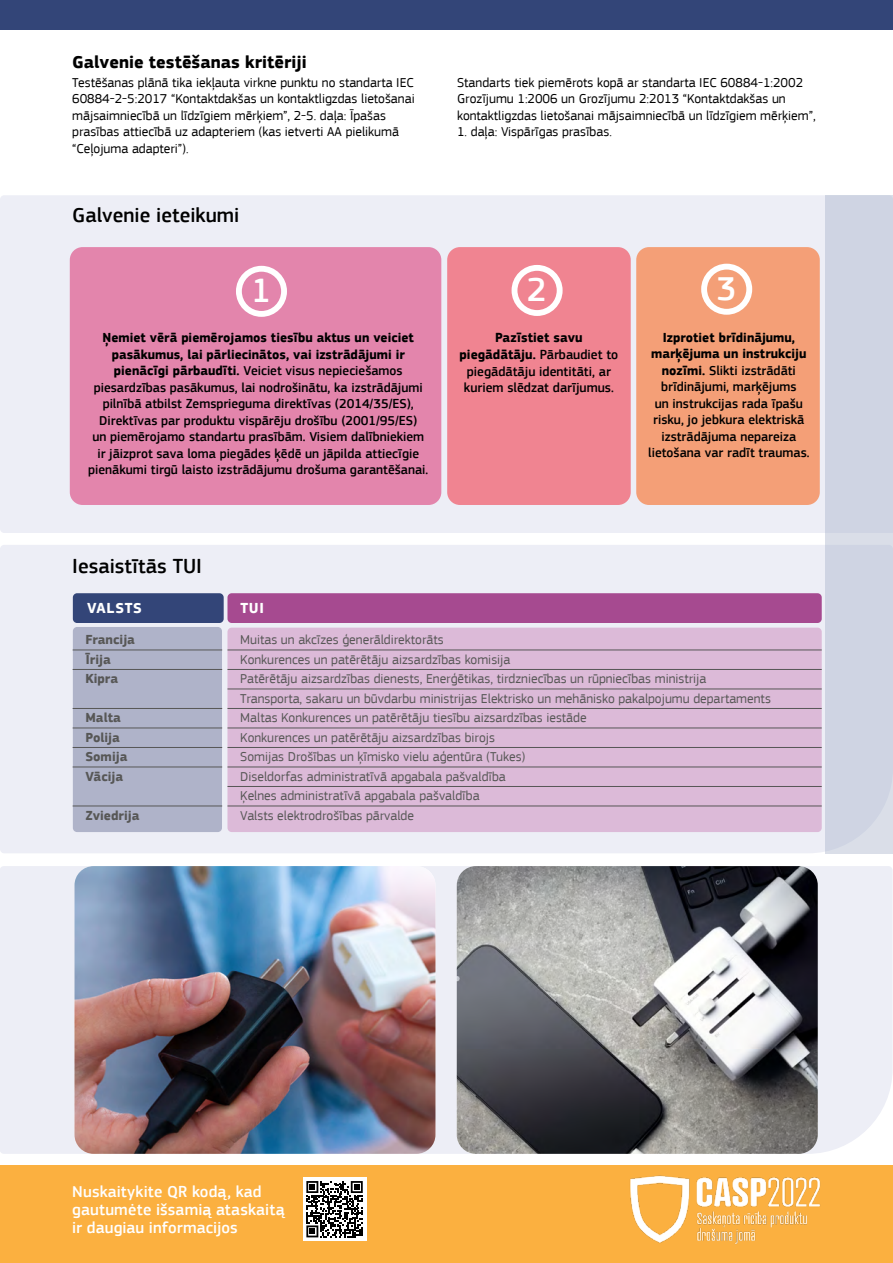
<style>
.page{position:relative;width:893px;height:1263px;background:#fff}
.page>*{position:absolute;margin:0;border:0;box-sizing:border-box;transform-origin:0 0}
.t1{font:500 34.65px "EC Square Sans Pro";color:#fff}
.t2{font:500 21px "EC Square Sans Pro";color:#000}
.t3{font:700 18px "EC Square Sans Pro";color:#000}
.t4{font:500 16.5px/18px "EC Square Sans Pro";letter-spacing:.005em;color:#fff}
.t5{font:700 15px "EC Square Sans Pro";letter-spacing:.045em;color:#fff}
.t6{font:500 13.65px/16.6px "EC Square Sans Pro";color:#000;text-align:center}
.t7{font:500 13.5px/16.5px "EC Square Sans Pro";color:#000;text-align:center}
.t8{font:13.5px/19.5px "EC Square Sans Pro";color:#575756}
.t9{font:13.5px/16.5px "EC Square Sans Pro";color:#000}
.t10{font:700 13.5px/19.5px "EC Square Sans Pro";color:#575756}
.s1{font-weight:700}
</style>
<div class="page">
<div style="left:0;top:866px;width:893px;height:288px;background:#edeef6"></div>
<img style="left:74px;top:866px;width:361px;height:288px">
<img style="left:457px;top:866px;width:361px;height:288px">
<div style="left:0;top:1165px;width:893px;height:98px;background:#fbb040"></div>
<div style="left:0;top:0;width:893px;height:30px;background:#334578"></div>
<div style="left:0;top:195px;width:825px;height:338px;background:#edeef6"></div>
<div style="left:0;top:545px;width:825px;height:308px;background:#edeef6"></div>
<div style="left:825px;top:195px;width:68px;height:658px;background:#cfd4e3"></div>
<div style="left:70px;top:247px;width:371px;height:258px;background:#e385ac;border-radius:13px"></div>
<div style="left:236px;top:266px;width:51px;height:51px;border:6px solid #fff;border-radius:50%"></div>
<div style="left:447px;top:247px;width:184px;height:258px;background:#f08491;border-radius:13px"></div>
<div style="left:636px;top:247px;width:184px;height:258px;background:#f49f77;border-radius:13px"></div>
<div style="left:512px;top:265px;width:51px;height:51px;border:6px solid #fff;border-radius:50%"></div>
<div style="left:701px;top:264px;width:51px;height:51px;border:6px solid #fff;border-radius:50%"></div>
<div style="left:73px;top:627px;width:149px;height:205px;background:#afb3c9;border-radius:4px"></div>
<div style="left:73px;top:593px;width:151px;height:30px;background:#334578;border-radius:4px"></div>
<div style="left:227px;top:593px;width:595px;height:30px;background:#a64a90;border-radius:4px"></div>
<div style="left:227px;top:628px;width:595px;height:204px;background:#dcbad8;border-radius:4px"></div>
<hr style="left:73px;top:650px;width:149px;height:1px;background:#575756">
<hr style="left:73px;top:669px;width:149px;height:1px;background:#575756">
<hr style="left:73px;top:708px;width:149px;height:1px;background:#575756">
<hr style="left:73px;top:728px;width:149px;height:1px;background:#575756">
<hr style="left:73px;top:747px;width:149px;height:1px;background:#575756">
<hr style="left:73px;top:767px;width:149px;height:1px;background:#575756">
<hr style="left:73px;top:806px;width:149px;height:1px;background:#575756">
<hr style="left:227px;top:650px;width:595px;height:1px;background:#575756">
<hr style="left:227px;top:669px;width:595px;height:1px;background:#575756">
<hr style="left:227px;top:689px;width:595px;height:1px;background:#575756">
<hr style="left:227px;top:708px;width:595px;height:1px;background:#575756">
<hr style="left:227px;top:728px;width:595px;height:1px;background:#575756">
<hr style="left:227px;top:747px;width:595px;height:1px;background:#575756">
<hr style="left:227px;top:767px;width:595px;height:1px;background:#575756">
<hr style="left:227px;top:786px;width:595px;height:1px;background:#575756">
<hr style="left:227px;top:806px;width:595px;height:1px;background:#575756">
<img style="left:630px;top:1175px;width:191px;height:69px">
<div style="left:303px;top:1177px;width:63px;height:64px;background:#fff"></div>
<svg style="left:306px;top:1181px;width:57px;height:56px"></svg>
<h3 class="t3" style="left:72px;top:51px;width:236px">Galvenie testēšanas kritēriji</h3>
<p class="t9" style="left:72px;top:74px;width:344px">Testēšanas plānā tika iekļauta virkne punktu no standarta IEC 60884-2-5:2017 “Kontaktdakšas un kontaktligzdas lietošanai mājsaimniecībā un līdzīgiem mērķiem”, 2-5. daļa: Īpašas prasības attiecībā uz adapteriem (kas ietverti AA pielikumā “Ceļojuma adapteri”).</p>
<p class="t9" style="left:457px;top:74px;width:360px">Standarts tiek piemērots kopā ar standarta IEC 60884-1:2002<br>Grozījumu 1:2006 un Grozījumu 2:2013 “Kontaktdakšas un kontaktligzdas lietošanai mājsaimniecībā un līdzīgiem mērķiem”,</p>
<p class="t9" style="left:457px;top:124px;width:156px">1. daļa: Vispārīgas prasības.</p>
<h2 class="t2" style="left:72px;top:203px;width:169px">Galvenie ieteikumi</h2>
<h1 class="t1" style="left:251px;top:271px;width:21px">1</h1>
<p class="t7" style="left:88px;top:330px;width:342px"><span class="s1">Ņemiet vērā piemērojamos tiesību aktus un veiciet pasākumus, lai pārliecinātos, vai izstrādājumi ir pienācīgi pārbaudīti.</span> Veiciet visus nepieciešamos piesardzības pasākumus, lai nodrošinātu, ka izstrādājumi pilnībā atbilst Zemsprieguma direktīvas (2014/35/ES), Direktīvas par produktu vispārēju drošību (2001/95/ES)<br>un piemērojamo standartu prasībām. Visiem dalībniekiem ir jāizprot sava loma piegādes ķēdē un jāpilda attiecīgie pienākumi tirgū laisto izstrādājumu drošuma garantēšanai.</p>
<h1 class="t1" style="left:527px;top:270px;width:21px">2</h1>
<h1 class="t1" style="left:716px;top:268px;width:21px">3</h1>
<p class="t6" style="left:460px;top:330px;width:160px"><span class="s1">Pazīstiet savu piegādātāju.</span> Pārbaudiet to piegādātāju identitāti, ar kuriem slēdzat darījumus.</p>
<p class="t7" style="left:648px;top:329px;width:163px"><span class="s1">Izprotiet brīdinājumu, marķējuma un instrukciju nozīmi.</span> Slikti izstrādāti brīdinājumi, marķējums<br>un instrukcijas rada īpašu risku, jo jebkura elektriskā izstrādājuma nepareiza lietošana var radīt traumas.</p>
<h2 class="t2" style="left:72px;top:554px;width:131px">Iesaistītās TUI</h2>
<p class="t5" style="left:87px;top:599px;width:56px">VALSTS</p>
<p class="t5" style="left:240px;top:599px;width:25px">TUI</p>
<p class="t10" style="left:85px;top:631px;width:51px">Francija<br>Īrija<br>Kipra</p>
<p class="t10" style="left:85px;top:709px;width:44px">Malta<br>Polija<br>Somija<br>Vācija</p>
<p class="t10" style="left:85px;top:806px;width:56px">Zviedrija</p>
<p class="t8" style="left:240px;top:630px;width:532px">Muitas un akcīzes ģenerāldirektorāts<br>Konkurences un patērētāju aizsardzības komisija<br>Patērētāju aizsardzības dienests, Enerģētikas, tirdzniecības un rūpniecības ministrija Transporta, sakaru un būvdarbu ministrijas Elektrisko un mehānisko pakalpojumu departaments Maltas Konkurences un patērētāju tiesību aizsardzības iestāde<br>Konkurences un patērētāju aizsardzības birojs<br>Somijas Drošības un ķīmisko vielu aģentūra (Tukes)<br>Diseldorfas administratīvā apgabala pašvaldība<br>Ķelnes administratīvā apgabala pašvaldība<br>Valsts elektrodrošības pārvalde</p>
<p class="t4" style="left:72px;top:1182px;width:214px">Nuskaitykite QR kodą, kad gautumėte išsamią ataskaitą ir daugiau informacijos</p>
</div>
